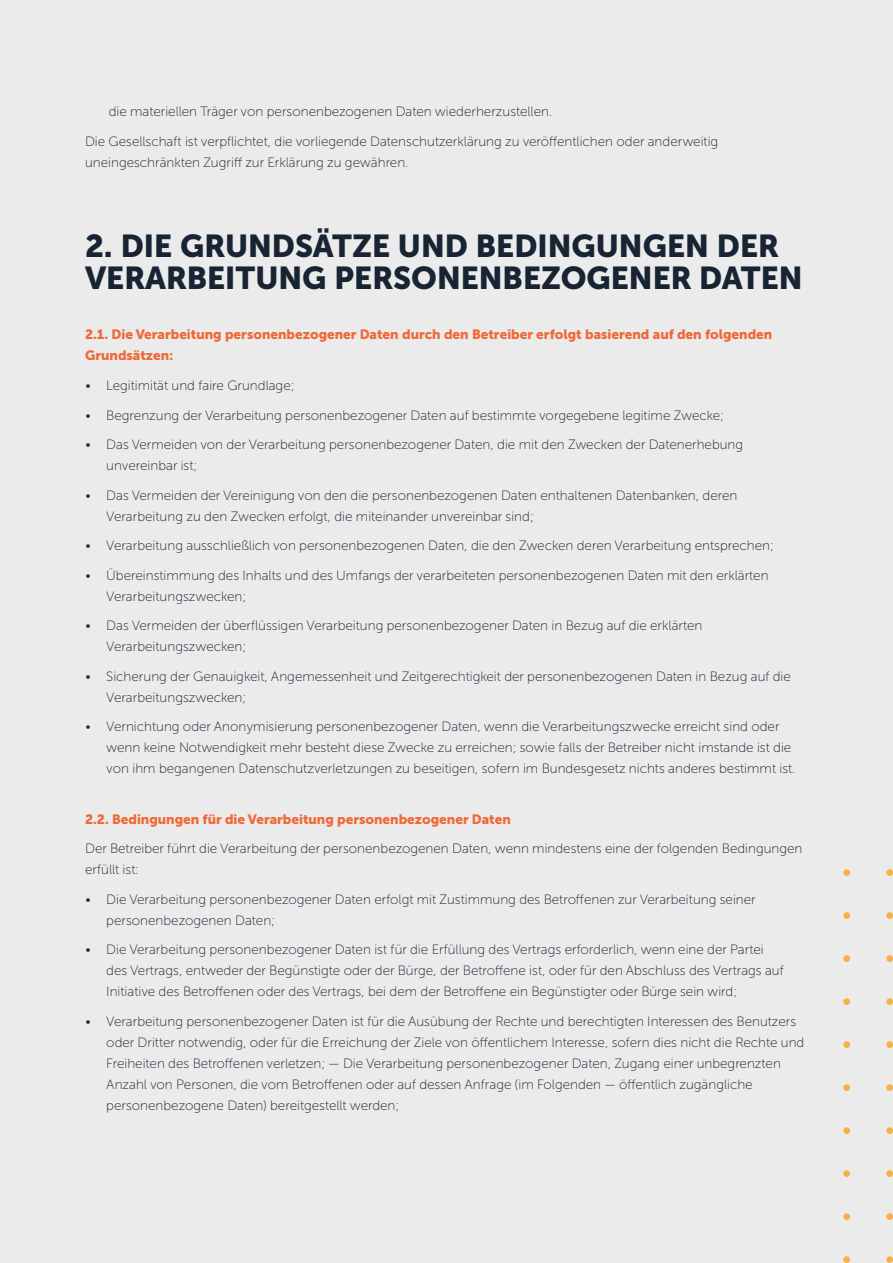
<style>
.page{position:relative;width:893px;height:1263px;background:#ebebec}
.page>*{position:absolute;margin:0;border:0;box-sizing:border-box;transform-origin:0 0}
.t1{font:31.5px/31.5px "Museo Sans Cyrl 900";color:#182433}
.t2{font:13.5px/21px "Museo Sans Cyrl 100";color:#182433}
.t3{font:13.5px/21px "Museo Sans Cyrl 900";color:#f06937}
</style>
<div class="page">
<div style="left:843px;top:869px;width:7px;height:7px;background:#fbae46;border-radius:50%"></div>
<div style="left:886px;top:869px;width:7px;height:7px;background:#fbae46;border-radius:50%"></div>
<div style="left:843px;top:912px;width:7px;height:7px;background:#fbae46;border-radius:50%"></div>
<div style="left:886px;top:912px;width:7px;height:7px;background:#fbae46;border-radius:50%"></div>
<div style="left:843px;top:955px;width:7px;height:7px;background:#fbae46;border-radius:50%"></div>
<div style="left:886px;top:955px;width:7px;height:7px;background:#fbae46;border-radius:50%"></div>
<div style="left:843px;top:998px;width:7px;height:7px;background:#fbae46;border-radius:50%"></div>
<div style="left:886px;top:998px;width:7px;height:7px;background:#fbae46;border-radius:50%"></div>
<div style="left:843px;top:1041px;width:7px;height:7px;background:#fbae46;border-radius:50%"></div>
<div style="left:886px;top:1041px;width:7px;height:7px;background:#fbae46;border-radius:50%"></div>
<div style="left:843px;top:1084px;width:7px;height:7px;background:#fbae46;border-radius:50%"></div>
<div style="left:886px;top:1084px;width:7px;height:7px;background:#fbae46;border-radius:50%"></div>
<div style="left:843px;top:1127px;width:7px;height:7px;background:#fbae46;border-radius:50%"></div>
<div style="left:886px;top:1127px;width:7px;height:7px;background:#fbae46;border-radius:50%"></div>
<div style="left:843px;top:1170px;width:7px;height:7px;background:#fbae46;border-radius:50%"></div>
<div style="left:886px;top:1170px;width:7px;height:7px;background:#fbae46;border-radius:50%"></div>
<div style="left:843px;top:1213px;width:7px;height:7px;background:#fbae46;border-radius:50%"></div>
<div style="left:886px;top:1213px;width:7px;height:7px;background:#fbae46;border-radius:50%"></div>
<div style="left:843px;top:1256px;width:7px;height:7px;background:#fbae46;border-radius:50%"></div>
<div style="left:886px;top:1256px;width:7px;height:7px;background:#fbae46;border-radius:50%"></div>
<p class="t2" style="left:109px;top:101px;width:445px">die materiellen Träger von personenbezogenen Daten wiederherzustellen.</p>
<p class="t2" style="left:85px;top:131px;width:635px">Die Gesellschaft ist verpflichtet, die vorliegende Datenschutzerklärung zu veröffentlichen oder anderweitig uneingeschränkten Zugriff zur Erklärung zu gewähren.</p>
<p class="t1" style="left:85px;top:231px;width:719px">2. DIE GRUNDSÄTZE UND BEDINGUNGEN DER<br>VERARBEITUNG PERSONENBEZOGENER DATEN</p>
<p class="t3" style="left:85px;top:324px;width:689px">2.1. Die Verarbeitung personenbezogener Daten durch den Betreiber erfolgt basierend auf den folgenden<br>Grundsätzen:</p>
<p class="t2" style="left:85px;top:375px;width:211px">• Legitimität und faire Grundlage;</p>
<p class="t2" style="left:85px;top:404px;width:640px">• Begrenzung der Verarbeitung personenbezogener Daten auf bestimmte vorgegebene legitime Zwecke;</p>
<p class="t2" style="left:106px;top:434px;width:638px;text-indent:-21px">• Das Vermeiden von der Verarbeitung personenbezogener Daten, die mit den Zwecken der Datenerhebung unvereinbar ist;</p>
<p class="t2" style="left:106px;top:484px;width:633px;text-indent:-21px">• Das Vermeiden der Vereinigung von den die personenbezogenen Daten enthaltenen Datenbanken, deren<br>Verarbeitung zu den Zwecken erfolgt, die miteinander unvereinbar sind;</p>
<p class="t2" style="left:85px;top:535px;width:690px">• Verarbeitung ausschließlich von personenbezogenen Daten, die den Zwecken deren Verarbeitung entsprechen;</p>
<p class="t2" style="left:106px;top:564px;width:664px;text-indent:-21px">• Übereinstimmung des Inhalts und des Umfangs der verarbeiteten personenbezogenen Daten mit den erklärten<br>Verarbeitungszwecken;</p>
<p class="t2" style="left:106px;top:615px;width:598px;text-indent:-21px">• Das Vermeiden der überflüssigen Verarbeitung personenbezogener Daten in Bezug auf die erklärten<br>Verarbeitungszwecken;</p>
<p class="t2" style="left:106px;top:666px;width:686px;text-indent:-21px">• Sicherung der Genauigkeit, Angemessenheit und Zeitgerechtigkeit der personenbezogenen Daten in Bezug auf die<br>Verarbeitungszwecken;</p>
<p class="t2" style="left:106px;top:716px;width:690px;text-indent:-21px">• Vernichtung oder Anonymisierung personenbezogener Daten, wenn die Verarbeitungszwecke erreicht sind oder wenn keine Notwendigkeit mehr besteht diese Zwecke zu erreichen; sowie falls der Betreiber nicht imstande ist die von ihm begangenen Datenschutzverletzungen zu beseitigen, sofern im Bundesgesetz nichts anderes bestimmt ist.</p>
<p class="t3" style="left:85px;top:808px;width:427px">2.2. Bedingungen für die Verarbeitung personenbezogener Daten</p>
<p class="t2" style="left:85px;top:838px;width:719px">Der Betreiber führt die Verarbeitung der personenbezogenen Daten, wenn mindestens eine der folgenden Bedingungen erfüllt ist:</p>
<p class="t2" style="left:106px;top:889px;width:651px;text-indent:-21px">• Die Verarbeitung personenbezogener Daten erfolgt mit Zustimmung des Betroffenen zur Verarbeitung seiner personenbezogenen Daten;</p>
<p class="t2" style="left:106px;top:939px;width:679px;text-indent:-21px">• Die Verarbeitung personenbezogener Daten ist für die Erfüllung des Vertrags erforderlich, wenn eine der Partei des Vertrags, entweder der Begünstigte oder der Bürge, der Betroffene ist, oder für den Abschluss des Vertrags auf<br>Initiative des Betroffenen oder des Vertrags, bei dem der Betroffene ein Begünstigter oder Bürge sein wird;</p>
<p class="t2" style="left:106px;top:1011px;width:700px;text-indent:-21px">• Verarbeitung personenbezogener Daten ist für die Ausübung der Rechte und berechtigten Interessen des Benutzers oder Dritter notwendig, oder für die Erreichung der Ziele von öffentlichem Interesse, sofern dies nicht die Rechte und Freiheiten des Betroffenen verletzen; — Die Verarbeitung personenbezogener Daten, Zugang einer unbegrenzten Anzahl von Personen, die vom Betroffenen oder auf dessen Anfrage (im Folgenden — öffentlich zugängliche personenbezogene Daten) bereitgestellt werden;</p>
</div>
